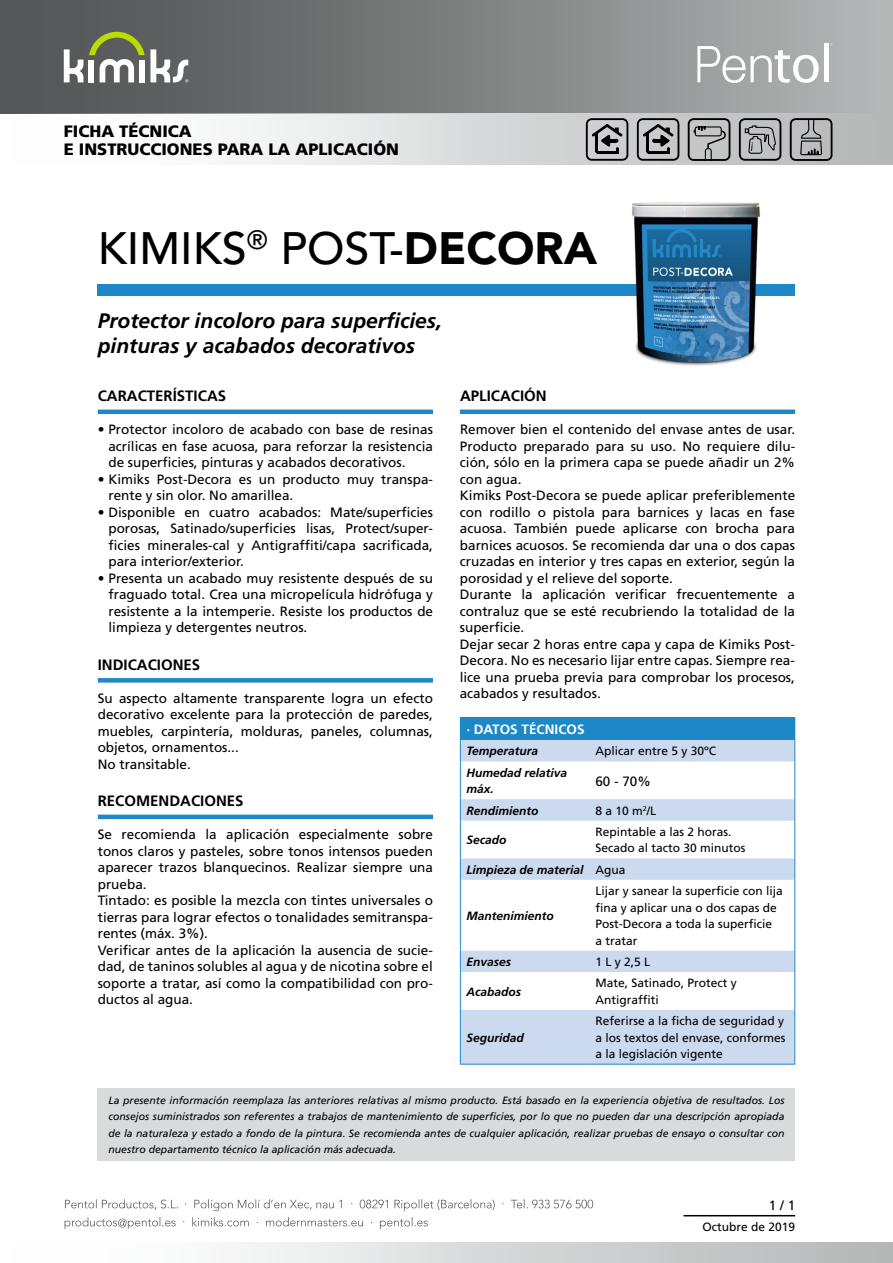
<style>
.page{position:relative;width:893px;height:1263px;background:#fff}
.page>*{position:absolute;margin:0;border:0;box-sizing:border-box;transform-origin:0 0}
.t1{font:500 45px "Avenir";color:#000}
.t2{font:italic 700 21px/25.5px "Frutiger";color:#000}
.t3{font:900 16.5px/18px "Frutiger";color:#000}
.t4{font:700 15px "Frutiger";color:#000}
.t5{font:13.5px/16.5px "Frutiger";color:#000}
.t6{font:700 13.5px "Frutiger";color:#fff}
.t7{font:12px/16.5px "Frutiger";color:#000}
.t8{font:italic 700 12px/16.5px "Frutiger";color:#000}
.t9{font:italic 10.5px/16.5px "Frutiger";color:#000;text-align:justify}
.s1{font-weight:900}
.s2{font-weight:400;font-style:normal}
</style>
<div class="page">
<div style="left:0;top:1243px;width:893px;height:20px;background:linear-gradient(to right,#fff,#b4b6b7)"></div>
<svg style="left:65px;top:1217px;width:363px;height:12px"></svg>
<svg style="left:65px;top:1199px;width:528px;height:12px"></svg>
<div style="left:0;top:0;width:893px;height:114px;background:linear-gradient(to right,#4b4d4f,#b3b4b4)"></div>
<div style="left:0;top:114px;width:893px;height:51px;background:linear-gradient(to right,#fff,#b2b4b5)"></div>
<svg style="left:64px;top:49px;width:19px;height:33px"></svg>
<svg style="left:89px;top:32px;width:99px;height:51px"></svg>
<svg style="left:697px;top:46px;width:122px;height:37px"></svg>
<div style="left:824px;top:43px;width:5px;height:39px;background:#fff"></div>
<div style="left:98px;top:284px;width:697px;height:12px;background:#1d88c5"></div>
<hr style="left:683px;top:1215px;width:112px;height:1px;background:#000">
<hr style="left:98px;top:410px;width:335px;height:4px;background:#1d88c5">
<div style="left:98px;top:678px;width:335px;height:5px;background:#1d88c5"></div>
<hr style="left:98px;top:815px;width:335px;height:4px;background:#1d88c5">
<hr style="left:460px;top:410px;width:335px;height:4px;background:#1d88c5">
<div style="left:460px;top:718px;width:335px;height:22px;background:#1d88c5"></div>
<svg style="left:461px;top:740px;width:333px;height:324px"></svg>
<hr style="left:460px;top:717px;width:129px;height:1px;background:#1d88c5">
<hr style="left:589px;top:717px;width:206px;height:1px;background:#1d88c5">
<svg style="left:460px;top:740px;width:1px;height:21px"></svg>
<svg style="left:794px;top:740px;width:1px;height:21px"></svg>
<hr style="left:460px;top:761px;width:1px;height:38px;background:#1d88c5">
<hr style="left:794px;top:761px;width:1px;height:38px;background:#1d88c5">
<svg style="left:460px;top:799px;width:1px;height:22px"></svg>
<svg style="left:794px;top:799px;width:1px;height:22px"></svg>
<hr style="left:460px;top:821px;width:1px;height:37px;background:#1d88c5">
<hr style="left:794px;top:821px;width:1px;height:37px;background:#1d88c5">
<svg style="left:460px;top:858px;width:1px;height:22px"></svg>
<svg style="left:794px;top:858px;width:1px;height:22px"></svg>
<hr style="left:460px;top:880px;width:1px;height:71px;background:#1d88c5">
<hr style="left:794px;top:880px;width:1px;height:71px;background:#1d88c5">
<svg style="left:460px;top:951px;width:1px;height:21px"></svg>
<svg style="left:794px;top:951px;width:1px;height:21px"></svg>
<hr style="left:460px;top:972px;width:1px;height:38px;background:#1d88c5">
<hr style="left:794px;top:972px;width:1px;height:38px;background:#1d88c5">
<hr style="left:460px;top:1010px;width:1px;height:54px;background:#1d88c5">
<hr style="left:794px;top:1010px;width:1px;height:54px;background:#1d88c5">
<hr style="left:460px;top:1064px;width:129px;height:1px;background:#1d88c5">
<hr style="left:589px;top:1064px;width:206px;height:1px;background:#1d88c5">
<div style="left:98px;top:1088px;width:697px;height:72px;background:#d9dadb"></div>
<div style="left:637px;top:118px;width:42px;height:43px;border:2px solid #000;border-radius:5px"></div>
<svg style="left:643px;top:124px;width:31px;height:29px"></svg>
<div style="left:586px;top:118px;width:42px;height:43px;border:2px solid #000;border-radius:5px"></div>
<svg style="left:592px;top:124px;width:31px;height:29px"></svg>
<div style="left:790px;top:118px;width:42px;height:43px;border:2px solid #000;border-radius:5px"></div>
<svg style="left:800px;top:120px;width:23px;height:45px"></svg>
<svg style="left:693px;top:126px;width:33px;height:32px"></svg>
<div style="left:688px;top:118px;width:42px;height:43px;border:2px solid #000;border-radius:5px"></div>
<svg style="left:739px;top:118px;width:42px;height:47px;background:#939495"></svg>
<img style="left:632px;top:202px;width:129px;height:164px">
<p class="t3" style="left:64px;top:122px;width:337px">FICHA TÉCNICA<br>E INSTRUCCIONES PARA LA APLICACIÓN</p>
<h1 class="t1" style="left:98px;top:223px;width:501px">KIMIKS<sup>®</sup> POST-<span class="s1">DECORA</span></h1>
<h2 class="t2" style="left:98px;top:307px;width:346px">Protector incoloro para superficies, pinturas y acabados decorativos</h2>
<p class="t4" style="left:98px;top:387px;width:130px">CARACTERÍSTICAS</p>
<p class="t5" style="left:108px;top:421px;width:326px;text-align:justify;text-indent:-11px">• Protector incoloro de acabado con base de resinas acrílicas en fase acuosa, para reforzar la resistencia de superficies, pinturas y acabados decorativos.</p>
<p class="t5" style="left:108px;top:470px;width:326px;text-indent:-11px">• Kimiks Post-Decora es un producto muy transpa&shy;rente y sin olor. No amarillea.</p>
<p class="t5" style="left:108px;top:503px;width:326px;text-align:justify;text-indent:-11px">• Disponible en cuatro acabados: Mate/superficies porosas, Satinado/superficies lisas, Protect/super&shy;ficies minerales-cal y Antigraffiti/capa sacrificada, para interior/exterior.</p>
<p class="t5" style="left:108px;top:569px;width:326px;text-align:justify;text-indent:-11px">• Presenta un acabado muy resistente después de su fraguado total. Crea una micropelícula hidrófuga y resistente a la intemperie. Resiste los productos de limpieza y detergentes neutros.</p>
<p class="t4" style="left:98px;top:655px;width:104px">INDICACIONES</p>
<p class="t5" style="left:98px;top:689px;width:337px">Su aspecto altamente transparente logra un efecto decorativo excelente para la protección de paredes, muebles, carpintería, molduras, paneles, columnas, objetos, ornamentos...<br>No transitable.</p>
<p class="t4" style="left:98px;top:792px;width:147px">RECOMENDACIONES</p>
<p class="t5" style="left:98px;top:826px;width:337px">Se recomienda la aplicación especialmente sobre tonos claros y pasteles, sobre tonos intensos pueden aparecer trazos blanquecinos. Realizar siempre una prueba.<br>Tintado: es posible la mezcla con tintes universales o tierras para lograr efectos o tonalidades semitranspa&shy;rentes (máx. 3%).<br>Verificar antes de la aplicación la ausencia de sucie&shy;dad, de taninos solubles al agua y de nicotina sobre el soporte a tratar, así como la compatibilidad con pro&shy;ductos al agua.</p>
<p class="t4" style="left:460px;top:387px;width:88px">APLICACIÓN</p>
<p class="t5" style="left:460px;top:421px;width:337px">Remover bien el contenido del envase antes de usar.<br>Producto preparado para su uso. No requiere dilu&shy;ción, sólo en la primera capa se puede añadir un 2% con agua.<br>Kimiks Post-Decora se puede aplicar preferiblemente con rodillo o pistola para barnices y lacas en fase acuosa. También puede aplicarse con brocha para barnices acuosos. Se recomienda dar una o dos capas cruzadas en interior y tres capas en exterior, según la porosidad y el relieve del soporte.<br>Durante la aplicación verificar frecuentemente a contraluz que se esté recubriendo la totalidad de la superficie.<br>Dejar secar 2 horas entre capa y capa de Kimiks Post-Decora. No es necesario lijar entre capas. Siempre rea&shy;lice una prueba previa para comprobar los procesos, acabados y resultados.</p>
<p class="t6" style="left:466px;top:721px;width:120px">· DATOS TÉCNICOS</p>
<p class="t8" style="left:466px;top:743px;width:73px">Temperatura</p>
<p class="t7" style="left:595px;top:743px;width:122px">Aplicar entre 5 y 30ºC</p>
<p class="t8" style="left:466px;top:764px;width:102px">Humedad relativa máx.</p>
<p class="t5" style="left:595px;top:772px;width:57px">60 - 70%</p>
<p class="t8" style="left:466px;top:802px;width:74px">Rendimiento</p>
<p class="t7" style="left:595px;top:802px;width:62px">8 a 10 m<sup>2</sup>/L</p>
<p class="t8" style="left:466px;top:832px;width:42px">Secado</p>
<p class="t7" style="left:595px;top:823px;width:152px">Repintable a las 2 horas.<br>Secado al tacto 30 minutos</p>
<p class="t8" style="left:466px;top:861px;width:161px">Limpieza de material <span class="s2">Agua</span></p>
<p class="t8" style="left:466px;top:907px;width:89px">Mantenimiento</p>
<p class="t7" style="left:595px;top:883px;width:189px">Lijar y sanear la superficie con lija fina y aplicar una o dos capas de<br>Post-Decora a toda la superficie<br>a tratar</p>
<p class="t8" style="left:466px;top:953px;width:46px">Envases</p>
<p class="t7" style="left:595px;top:953px;width:56px">1Ly2,5L</p>
<p class="t8" style="left:466px;top:983px;width:56px">Acabados</p>
<p class="t7" style="left:595px;top:975px;width:143px">Mate, Satinado, Protect y<br>Antigraffiti</p>
<p class="t8" style="left:466px;top:1029px;width:59px">Seguridad</p>
<p class="t7" style="left:595px;top:1013px;width:192px;text-align:justify">Referirse a la ficha de seguridad y a los textos del envase, conformes a la legislación vigente</p>
<p class="t9" style="left:108px;top:1091px;width:678px">La presente información reemplaza las anteriores relativas al mismo producto. Está basado en la experiencia objetiva de resultados. Los consejos suministrados son referentes a trabajos de mantenimiento de superficies, por lo que no pueden dar una descripción apropiada de la naturaleza y estado a fondo de la pintura. Se recomienda antes de cualquier aplicación, realizar pruebas de ensayo o consultar con nuestro departamento técnico la aplicación más adecuada.</p>
<p class="t5" style="left:769px;top:1196px;width:28px">1 / 1</p>
<p class="t7" style="left:702px;top:1218px;width:94px">Octubre de 2019</p>
</div>
